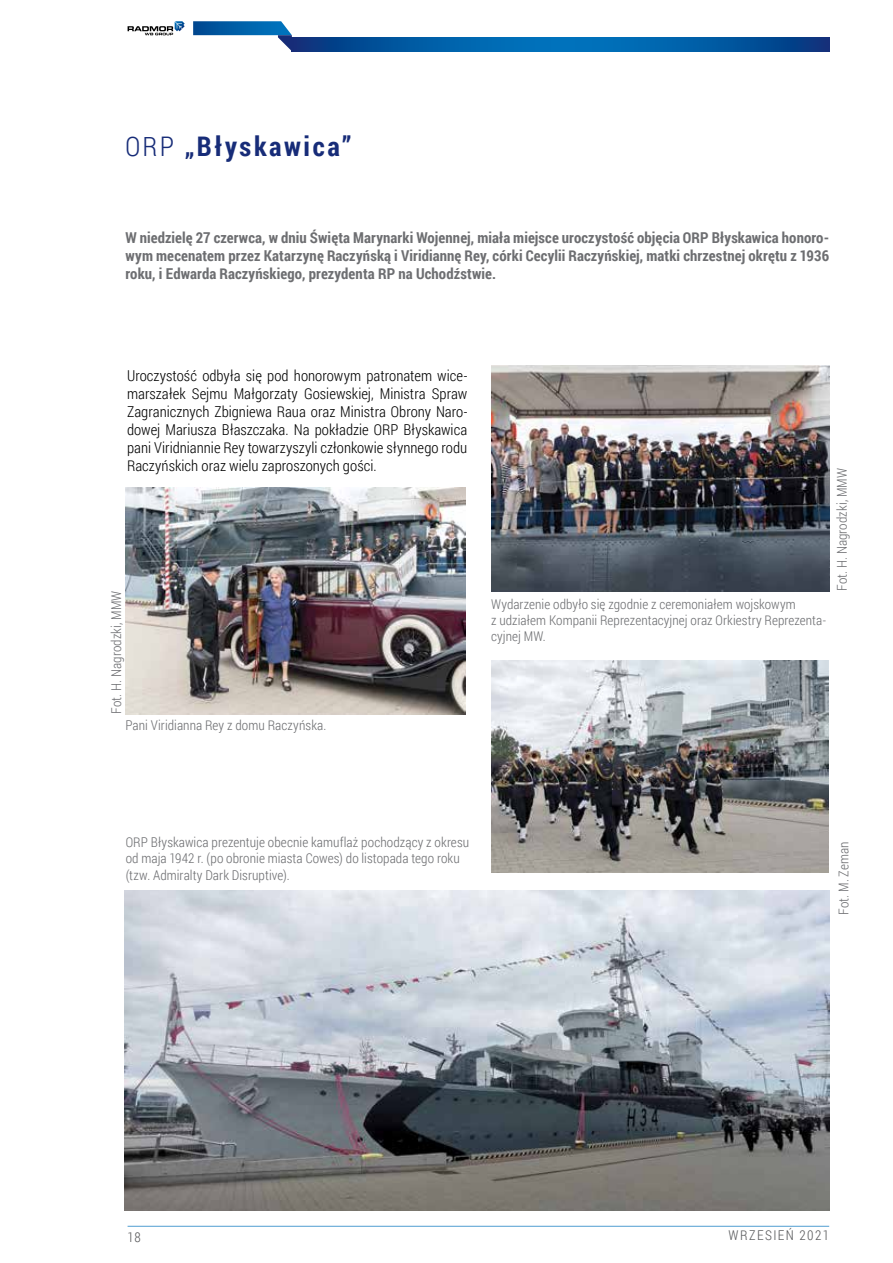
<style>
.page{position:relative;width:893px;height:1263px;background:#fff}
.page>*{position:absolute;margin:0;border:0;box-sizing:border-box;transform-origin:0 0}
.t1{font:700 27px "Roboto Condensed";letter-spacing:.1em;color:#172c78}
.t2{font:300 15px/18px "Roboto Condensed";color:#000;text-align:justify}
.t3{font:700 15px/18px "Roboto Condensed";letter-spacing:.005em;color:#6d6e71;text-align:justify}
.t4{font:300 13.5px/16px "Roboto Condensed";letter-spacing:.005em;color:#6d6e71}
.t5{font:300 13.5px "Roboto Condensed";letter-spacing:.105em;color:#58595b}
.s1{font-weight:300}
</style>
<div class="page">
<img style="left:125px;top:488px;width:341px;height:227px">
<img style="left:491px;top:661px;width:338px;height:212px">
<img style="left:125px;top:891px;width:704px;height:320px">
<img style="left:491px;top:366px;width:338px;height:225px">
<hr style="left:128px;top:1226px;width:701px;height:1px;background:#0072bc">
<svg style="left:128px;top:21px;width:57px;height:14px"></svg>
<svg style="left:193px;top:21px;width:99px;height:30px"></svg>
<svg style="left:292px;top:37px;width:537px;height:14px;background:#0159a2"></svg>
<h1 class="t1" style="left:125px;top:127px;width:227px"><span class="s1">ORP</span> „Błyskawica”</h1>
<p class="t3" style="left:125px;top:228px;width:705px">W niedzielę 27 czerwca, w dniu Święta Marynarki Wojennej, miała miejsce uroczystość objęcia ORP Błyskawica honoro&shy;wym mecenatem przez Katarzynę Raczyńską i Viridiannę Rey, córki Cecylii Raczyńskiej, matki chrzestnej okrętu z 1936 roku, i Edwarda Raczyńskiego, prezydenta RP na Uchodźstwie.</p>
<p class="t2" style="left:127px;top:367px;width:342px">Uroczystość odbyła się pod honorowym patronatem wice&shy;marszałek Sejmu Małgorzaty Gosiewskiej, Ministra Spraw Zagranicznych Zbigniewa Raua oraz Ministra Obrony Naro&shy;dowej Mariusza Błaszczaka. Na pokładzie ORP Błyskawica pani Viridniannie Rey towarzyszyli członkowie słynnego rodu Raczyńskich oraz wielu zaproszonych gości.</p>
<p class="t4" style="left:108px;top:714px;width:125px;rotate:-90deg">Fot. H. Nagrodzki, MMW</p>
<p class="t4" style="left:125px;top:717px;width:202px">Pani Viridianna Rey z domu Raczyńska.</p>
<p class="t4" style="left:491px;top:596px;width:336px">Wydarzenie odbyło się zgodnie z ceremoniałem wojskowym<br>z udziałem Kompanii Reprezentacyjnej oraz Orkiestry Reprezenta&shy;cyjnej MW.</p>
<p class="t4" style="left:833px;top:591px;width:125px;rotate:-90deg">Fot. H. Nagrodzki, MMW</p>
<p class="t4" style="left:126px;top:834px;width:345px">ORP Błyskawica prezentuje obecnie kamuflaż pochodzący z okresu od maja 1942 r. (po obronie miasta Cowes) do listopada tego roku (tzw. Admiralty Dark Disruptive).</p>
<p class="t4" style="left:835px;top:915px;width:75px;rotate:-90deg">Fot. M. Zeman</p>
<p class="t5" style="left:128px;top:1227px;width:15px">18</p>
<p class="t5" style="left:728px;top:1226px;width:102px">WRZESIEŃ 2021</p>
</div>
